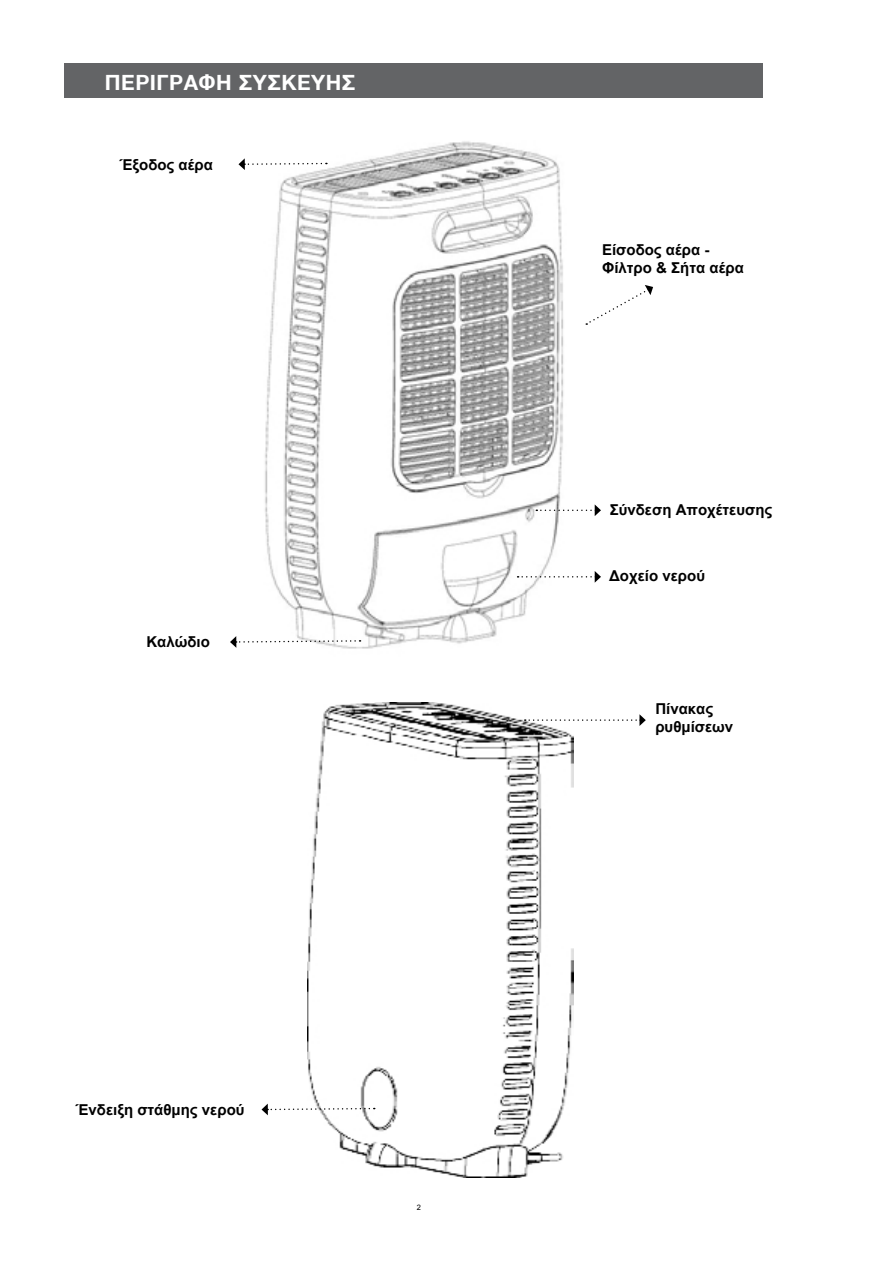
<style>
.page{position:relative;width:893px;height:1263px;background:#fff}
.page>*{position:absolute;margin:0;border:0;box-sizing:border-box;transform-origin:0 0}
.t1{font:700 21px "Helvetica Neue";letter-spacing:.025em;color:#fff}
.t2{font:700 15px/18px "Arial";color:#000}
.t3{font:7.5px "Arial";color:#000}
</style>
<div class="page">
<div style="left:65px;top:64px;width:698px;height:34px;background:#636466"></div>
<svg style="left:586px;top:285px;width:67px;height:40px"></svg>
<img style="left:265px;top:141px;width:299px;height:508px">
<img style="left:308px;top:703px;width:265px;height:475px">
<svg style="left:238px;top:158px;width:89px;height:12px"></svg>
<svg style="left:230px;top:636px;width:131px;height:12px"></svg>
<svg style="left:536px;top:504px;width:65px;height:12px"></svg>
<svg style="left:518px;top:571px;width:83px;height:12px"></svg>
<svg style="left:525px;top:714px;width:121px;height:12px"></svg>
<svg style="left:262px;top:1103px;width:113px;height:12px"></svg>
<h1 class="t1" style="left:105px;top:66px;width:252px">ΠΕΡΙΓΡΑΦΗ ΣΥΣΚΕΥΗΣ</h1>
<p class="t2" style="left:120px;top:156px;width:95px">Έξοδος αέρα</p>
<p class="t2" style="left:146px;top:633px;width:65px">Καλώδιο</p>
<p class="t2" style="left:76px;top:1101px;width:170px">Ένδειξη στάθμης νερού</p>
<p class="t3" style="left:417px;top:1203px;width:6px">2</p>
<p class="t2" style="left:602px;top:241px;width:143px">Είσοδος αέρα -<br>Φίλτρο &amp; Σήτα αέρα</p>
<p class="t2" style="left:610px;top:502px;width:164px">Σύνδεση Αποχέτευσης</p>
<p class="t2" style="left:609px;top:567px;width:97px">Δοχείο νερού</p>
<p class="t2" style="left:655px;top:700px;width:79px">Πίνακας ρυθμίσεων</p>
</div>
